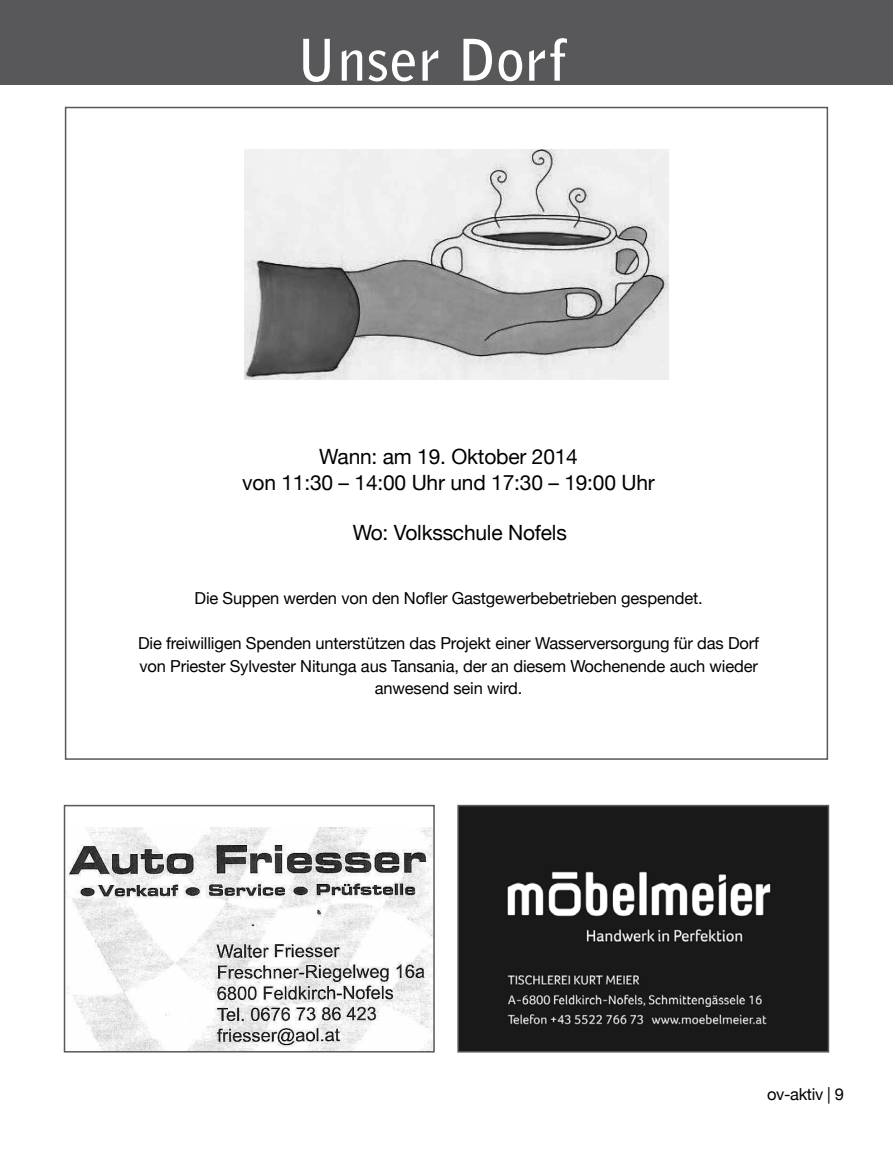
<style>
.page{position:relative;width:893px;height:1149px;background:#fff}
.page>*{position:absolute;margin:0;border:0;box-sizing:border-box;transform-origin:0 0}
.t1{font:700 57px "Bell Gothic Std";letter-spacing:.01em;color:#fff}
.t2{font:21px/25.2px "Helvetica Neue";letter-spacing:-.01em;color:#000;text-align:center}
.t3{font:16.5px/22.5px "Helvetica Neue";letter-spacing:-.01em;color:#000;text-align:center}
</style>
<div class="page">
<div style="left:0;top:0;width:893px;height:85px;background:#58585a"></div>
<img style="left:67px;top:827px;width:365px;height:222px">
<div style="left:64px;top:804px;width:371px;height:248px;border:2px solid #58585a"></div>
<img style="left:460px;top:807px;width:366px;height:242px">
<div style="left:457px;top:804px;width:372px;height:248px;border:2px solid #58585a"></div>
<img style="left:245px;top:149px;width:424px;height:230px">
<h1 class="t1" style="left:296px;top:26px;width:272px">Unser Dorf</h1>
<p class="t2" style="left:242px;top:444px;width:414px">Wann: am 19. Oktober 2014<br>von 11:30 – 14:00 Uhr und 17:30 – 19:00 Uhr</p>
<p class="t2" style="left:353px;top:519px;width:216px">Wo: Volksschule Nofels</p>
<p class="t3" style="left:195px;top:586px;width:510px">Die Suppen werden von den Nofler Gastgewerbebetrieben gespendet.</p>
<p class="t3" style="left:138px;top:631px;width:622px">Die freiwilligen Spenden unterstützen das Projekt einer Wasserversorgung für das Dorf von Priester Sylvester Nitunga aus Tansania, der an diesem Wochenende auch wieder anwesend sein wird.</p>
<p class="t3" style="left:767px;top:1081px;width:79px">ov-aktiv | 9</p>
</div>
